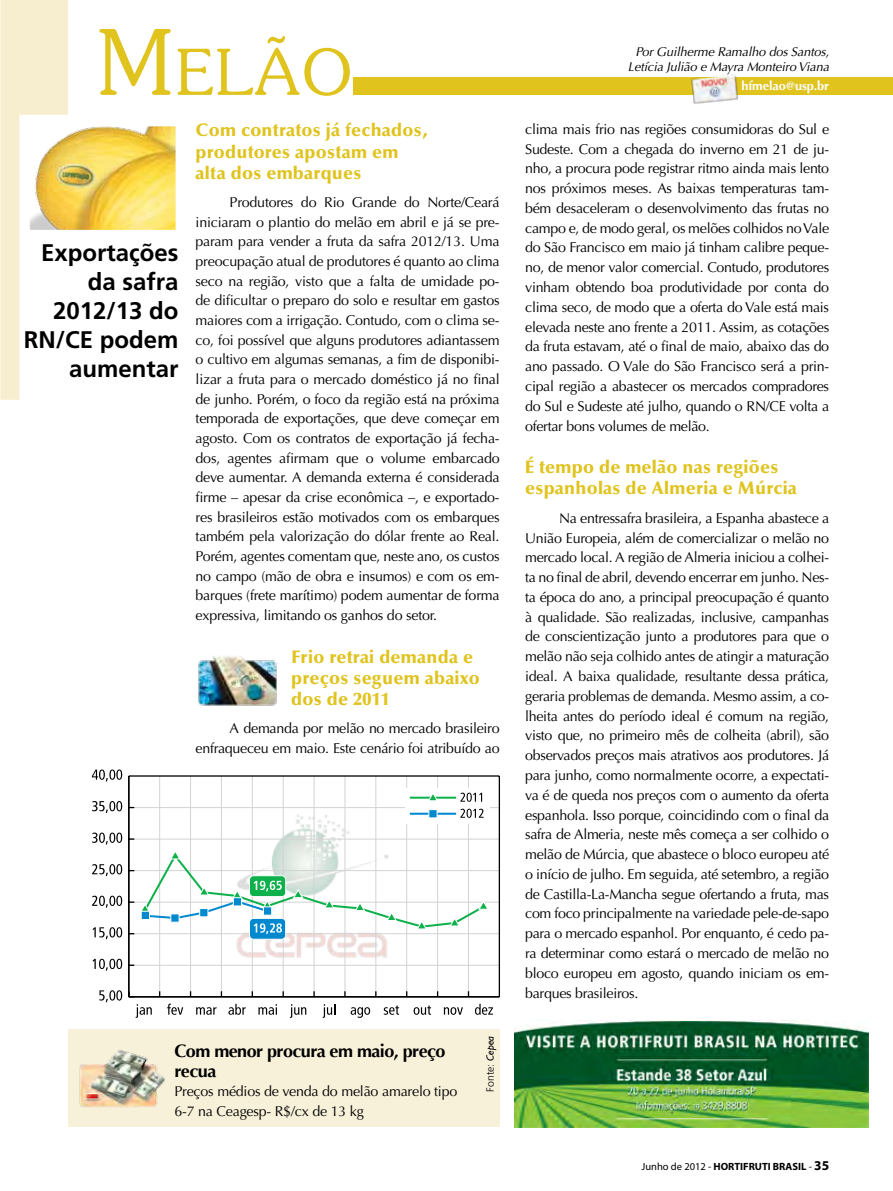
<style>
.page{position:relative;width:893px;height:1191px;background:#fff}
.page>*{position:absolute;margin:0;border:0;box-sizing:border-box;transform-origin:0 0}
.t1{font:300 63px "Souvenir";color:#e0c31d}
.t2{font:700 24px/28.8px "Frutiger";color:#000;text-align:right}
.t3{font:900 18px/21.1px "Optima";letter-spacing:.015em;color:#e0c31d}
.t4{font:700 18px/19.5px "Optima";letter-spacing:-.03em;color:#000}
.t5{font:14.25px/19.8px "Optima";letter-spacing:-.02em;color:#000;text-align:justify}
.t6{font:italic 12.75px/15px "Optima";letter-spacing:-.01em;color:#000;text-align:center}
.t7{font:700 12.75px "Optima";letter-spacing:-.01em;color:#fff}
.t8{font:700 10.5px "Myriad Pro";color:#000}
.t9{font:300 10.5px "Frutiger";color:#000}
.s1{font-size:90px}
.s2{font-family:"Humanist 521 BT";font-weight:400;font-style:italic}
.s3{font-weight:400}
.s4{font-size:13.5px}
</style>
<div class="page">
<img style="left:231px;top:812px;width:164px;height:149px">
<div style="left:68px;top:1029px;width:432px;height:98px;background:#f8f1da"></div>
<hr style="left:129px;top:839px;width:370px;height:1px;background:#d1d3d4">
<hr style="left:159px;top:776px;width:1px;height:220px;background:#d1d3d4">
<hr style="left:190px;top:776px;width:1px;height:220px;background:#d1d3d4">
<hr style="left:221px;top:776px;width:1px;height:220px;background:#d1d3d4">
<hr style="left:252px;top:776px;width:1px;height:220px;background:#d1d3d4">
<hr style="left:283px;top:776px;width:1px;height:220px;background:#d1d3d4">
<hr style="left:314px;top:776px;width:1px;height:220px;background:#d1d3d4">
<hr style="left:345px;top:776px;width:1px;height:220px;background:#d1d3d4">
<hr style="left:376px;top:776px;width:1px;height:220px;background:#d1d3d4">
<hr style="left:406px;top:776px;width:1px;height:220px;background:#d1d3d4">
<hr style="left:437px;top:776px;width:1px;height:220px;background:#d1d3d4">
<hr style="left:468px;top:776px;width:1px;height:220px;background:#d1d3d4">
<hr style="left:129px;top:965px;width:370px;height:1px;background:#d1d3d4">
<hr style="left:129px;top:933px;width:370px;height:1px;background:#d1d3d4">
<hr style="left:129px;top:902px;width:370px;height:1px;background:#d1d3d4">
<hr style="left:129px;top:870px;width:370px;height:1px;background:#d1d3d4">
<hr style="left:129px;top:807px;width:370px;height:1px;background:#d1d3d4">
<hr style="left:129px;top:775px;width:370px;height:1px;background:#000">
<hr style="left:499px;top:776px;width:1px;height:220px;background:#000">
<hr style="left:129px;top:996px;width:370px;height:1px;background:#000">
<hr style="left:128px;top:776px;width:1px;height:220px;background:#000">
<svg style="left:136px;top:1004px;width:16px;height:14px"></svg>
<svg style="left:167px;top:1003px;width:16px;height:11px"></svg>
<svg style="left:196px;top:1007px;width:21px;height:7px"></svg>
<svg style="left:228px;top:1003px;width:18px;height:11px"></svg>
<svg style="left:258px;top:1004px;width:19px;height:10px"></svg>
<svg style="left:290px;top:1004px;width:16px;height:14px"></svg>
<svg style="left:323px;top:1004px;width:12px;height:14px"></svg>
<svg style="left:351px;top:1007px;width:19px;height:11px"></svg>
<svg style="left:384px;top:1005px;width:15px;height:9px"></svg>
<svg style="left:414px;top:1005px;width:17px;height:9px"></svg>
<svg style="left:444px;top:1007px;width:19px;height:7px"></svg>
<svg style="left:475px;top:1003px;width:18px;height:11px"></svg>
<svg style="left:99px;top:990px;width:23px;height:12px"></svg>
<svg style="left:93px;top:958px;width:29px;height:12px"></svg>
<svg style="left:93px;top:927px;width:29px;height:12px"></svg>
<svg style="left:92px;top:895px;width:30px;height:12px"></svg>
<svg style="left:92px;top:864px;width:30px;height:12px"></svg>
<svg style="left:92px;top:832px;width:30px;height:12px"></svg>
<svg style="left:92px;top:769px;width:30px;height:12px"></svg>
<svg style="left:92px;top:801px;width:30px;height:12px"></svg>
<div style="left:405px;top:788px;width:85px;height:35px;background:#fff"></div>
<hr style="left:410px;top:796px;width:46px;height:2px;background:#0db14b">
<svg style="left:460px;top:792px;width:22px;height:9px"></svg>
<hr style="left:410px;top:812px;width:46px;height:2px;background:#0089cf">
<div style="left:428px;top:809px;width:9px;height:9px;background:#0089cf;border:1px solid #fff"></div>
<svg style="left:460px;top:808px;width:24px;height:10px"></svg>
<svg style="left:427px;top:794px;width:12px;height:7px"></svg>
<div style="left:249px;top:918px;width:37px;height:21px;background:#0089cf;border-radius:4px"></div>
<div style="left:249px;top:918px;width:37px;height:21px;border:1px solid #fff;border-radius:4px"></div>
<svg style="left:129px;top:850px;width:360px;height:84px"></svg>
<div style="left:141px;top:911px;width:9px;height:8px;background:#0089cf;border:1px solid #fff"></div>
<div style="left:171px;top:913px;width:8px;height:9px;background:#0089cf;border:1px solid #fff"></div>
<div style="left:199px;top:908px;width:9px;height:9px;background:#0089cf;border:1px solid #fff"></div>
<div style="left:233px;top:897px;width:9px;height:9px;background:#0089cf;border:1px solid #fff"></div>
<div style="left:263px;top:906px;width:9px;height:9px;background:#0089cf;border:1px solid #fff"></div>
<img style="left:79px;top:1050px;width:86px;height:57px">
<div style="left:354px;top:78px;width:539px;height:17px;background:#e0c31d"></div>
<svg style="left:0;top:0;width:68px;height:400px"></svg>
<img style="left:198px;top:655px;width:79px;height:51px">
<img style="left:31px;top:127px;width:144px;height:102px">
<div style="left:27px;top:123px;width:152px;height:110px;border:3px solid #fff"></div>
<img style="left:689px;top:74px;width:53px;height:30px">
<img style="left:514px;top:1021px;width:355px;height:106px">
<h1 class="t1" style="left:96px;top:34px;width:257px"><span class="s1">M</span>elão</h1>
<h2 class="t2" style="left:24px;top:238px;width:156px">Exportações da safra<br>2012/13 do<br>RN/CE podem aumentar</h2>
<p class="t3" style="left:196px;top:120px;width:234px">Com contratos já fechados, produtores apostam em alta dos embarques</p>
<p class="t5" style="left:196px;top:192px;width:306px;text-indent:34px">Produtores do Rio Grande do Norte/Ceará iniciaram o plantio do melão em abril e já se pre&shy;param para vender a fruta da safra 2012/13. Uma preocupação atual de produtores é quanto ao clima seco na região, visto que a falta de umidade po&shy;de dificultar o preparo do solo e resultar em gastos maiores com a irrigação. Contudo, com o clima se&shy;co, foi possível que alguns produtores adiantassem o cultivo em algumas semanas, a fim de disponibi&shy;lizar a fruta para o mercado doméstico já no final de junho. Porém, o foco da região está na próxima temporada de exportações, que deve começar em agosto. Com os contratos de exportação já fecha&shy;dos, agentes afirmam que o volume embarcado deve aumentar. A demanda externa é considerada firme – apesar da crise econômica –, e exportado&shy;res brasileiros estão motivados com os embarques também pela valorização do dólar frente ao Real.<br>Porém, agentes comentam que, neste ano, os custos no campo (mão de obra e insumos) e com os em&shy;barques (frete marítimo) podem aumentar de forma expressiva, limitando os ganhos do setor.</p>
<p class="t3" style="left:291px;top:646px;width:190px">Frio retrai demanda e preços seguem abaixo dos de 2011</p>
<p class="t5" style="left:196px;top:718px;width:306px;text-align:right">A demanda por melão no mercado brasileiro enfraqueceu em maio. Este cenário foi atribuído ao</p>
<p class="t4" style="left:174px;top:1041px;width:273px">Com menor procura em maio, preço recua</p>
<p class="t5" style="left:174px;top:1082px;width:284px">Preços médios de venda do melão amarelo tipo<br>6-7 na Ceagesp- R$/cx de 13 kg</p>
<p class="t9" style="left:484px;top:1091px;width:57px;rotate:-90deg">Fonte: <span class="s2">Cepea</span></p>
<p class="t6" style="left:628px;top:44px;width:203px">Por Guilherme Ramalho dos Santos,<br>Letícia Julião e Mayra Monteiro Viana</p>
<p class="t7" style="left:741px;top:78px;width:89px">hfmelao@usp.br</p>
<p class="t5" style="left:525px;top:119px;width:306px">clima mais frio nas regiões consumidoras do Sul e Sudeste. Com a chegada do inverno em 21 de ju&shy;nho, a procura pode registrar ritmo ainda mais lento nos próximos meses. As baixas temperaturas tam&shy;bém desaceleram o desenvolvimento das frutas no campo e, de modo geral, os melões colhidos no Vale do São Francisco em maio já tinham calibre peque&shy;no, de menor valor comercial. Contudo, produtores vinham obtendo boa produtividade por conta do clima seco, de modo que a oferta do Vale está mais elevada neste ano frente a 2011. Assim, as cotações da fruta estavam, até o final de maio, abaixo das do ano passado. O Vale do São Francisco será a prin&shy;cipal região a abastecer os mercados compradores do Sul e Sudeste até julho, quando o RN/CE volta a ofertar bons volumes de melão.</p>
<p class="t3" style="left:525px;top:456px;width:273px">É tempo de melão nas regiões espanholas de Almeria e Múrcia</p>
<p class="t5" style="left:525px;top:508px;width:306px;text-indent:34px">Na entressafra brasileira, a Espanha abastece a União Europeia, além de comercializar o melão no mercado local. A região de Almeria iniciou a colhei&shy;ta no final de abril, devendo encerrar em junho. Nes&shy;ta época do ano, a principal preocupação é quanto à qualidade. São realizadas, inclusive, campanhas de conscientização junto a produtores para que o melão não seja colhido antes de atingir a maturação ideal. A baixa qualidade, resultante dessa prática, geraria problemas de demanda. Mesmo assim, a co&shy;lheita antes do período ideal é comum na região, visto que, no primeiro mês de colheita (abril), são observados preços mais atrativos aos produtores. Já para junho, como normalmente ocorre, a expectati&shy;va é de queda nos preços com o aumento da oferta espanhola. Isso porque, coincidindo com o final da safra de Almeria, neste mês começa a ser colhido o melão de Múrcia, que abastece o bloco europeu até o início de julho. Em seguida, até setembro, a região de Castilla-La-Mancha segue ofertando a fruta, mas com foco principalmente na variedade pele-de-sapo para o mercado espanhol. Por enquanto, é cedo pa&shy;ra determinar como estará o mercado de melão no bloco europeu em agosto, quando iniciam os em&shy;barques brasileiros.</p>
<p class="t8" style="left:642px;top:1159px;width:189px"><span class="s3">Junho de 2012 -</span> HORTIFRUTI BRASIL <span class="s3">-</span> <span class="s4">35</span></p>
</div>
